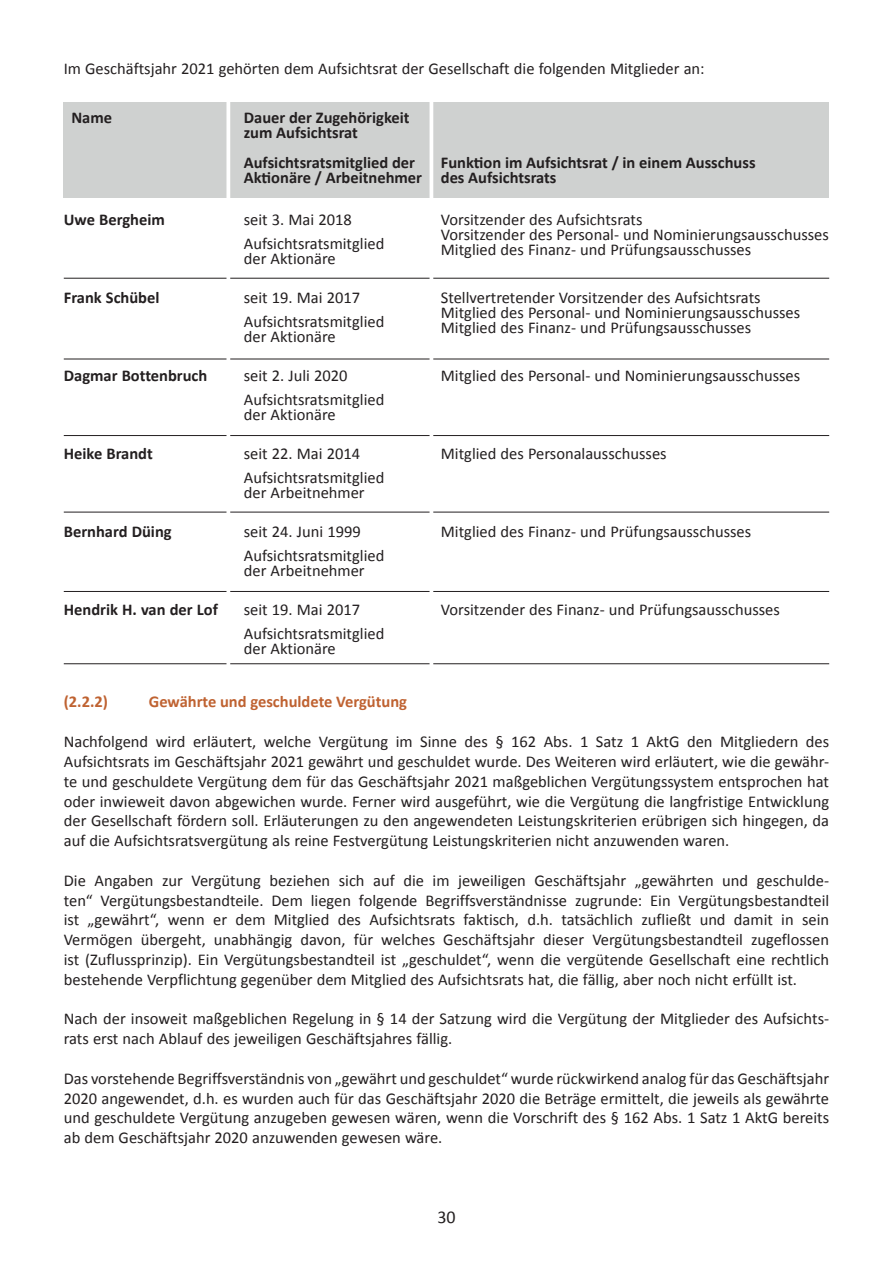
<style>
.page{position:relative;width:893px;height:1263px;background:#fff}
.page>*{position:absolute;margin:0;border:0;box-sizing:border-box;transform-origin:0 0}
.t1{font:18px "Calibri";color:#231f20}
.t2{font:16.5px/19.8px "Calibri";color:#231f20}
.t3{font:700 16.5px/15px "Calibri";color:#231f20}
.t4{font:700 16.5px "Calibri";color:#bf6231}
</style>
<div class="page">
<div style="left:64px;top:102px;width:765px;height:95px;background:#cfd1d0"></div>
<hr style="left:64px;top:278px;width:765px;height:1px;background:#231f20">
<hr style="left:64px;top:359px;width:765px;height:1px;background:#231f20">
<hr style="left:64px;top:435px;width:765px;height:1px;background:#231f20">
<hr style="left:64px;top:512px;width:765px;height:1px;background:#231f20">
<hr style="left:64px;top:663px;width:765px;height:1px;background:#231f20">
<hr style="left:64px;top:591px;width:765px;height:1px;background:#231f20">
<hr style="left:226px;top:94px;width:4px;height:591px;background:#fff">
<hr style="left:430px;top:94px;width:3px;height:649px;background:#fff">
<p class="t2" style="left:64px;top:58px;width:642px">Im Geschäftsjahr 2021 gehörten dem Aufsichtsrat der Gesellschaft die folgenden Mitglieder an:</p>
<p class="t3" style="left:71px;top:110px;width:42px">Name</p>
<p class="t3" style="left:244px;top:110px;width:167px">Dauer der Zugehörigkeit zum Aufsichtsrat</p>
<p class="t3" style="left:244px;top:155px;width:180px">Aufsichtsratsmitglied der<br>Aktionäre / Arbeitnehmer</p>
<p class="t3" style="left:441px;top:155px;width:316px">Funktion im Aufsichtsrat / in einem Ausschuss des Aufsichtsrats</p>
<p class="t3" style="left:64px;top:212px;width:103px">Uwe Bergheim</p>
<p class="t3" style="left:64px;top:290px;width:97px">Frank Schübel</p>
<p class="t3" style="left:64px;top:368px;width:145px">Dagmar Bottenbruch</p>
<p class="t3" style="left:64px;top:446px;width:91px">Heike Brandt</p>
<p class="t3" style="left:64px;top:524px;width:109px">Bernhard Düing</p>
<p class="t3" style="left:64px;top:602px;width:156px">Hendrik H. van der Lof</p>
<p class="t2" style="left:244px;top:208px;width:142px;line-height:24px">seit 3. Mai 2018<br>Aufsichtsratsmitglied</p>
<p class="t2" style="left:244px;top:249px;width:94px">der Aktionäre</p>
<p class="t2" style="left:244px;top:286px;width:142px;line-height:24px">seit 19. Mai 2017<br>Aufsichtsratsmitglied</p>
<p class="t2" style="left:244px;top:327px;width:94px">der Aktionäre</p>
<p class="t2" style="left:244px;top:364px;width:142px;line-height:24px">seit 2. Juli 2020<br>Aufsichtsratsmitglied</p>
<p class="t2" style="left:244px;top:405px;width:94px">der Aktionäre</p>
<p class="t2" style="left:244px;top:442px;width:142px;line-height:24px">seit 22. Mai 2014<br>Aufsichtsratsmitglied</p>
<p class="t2" style="left:244px;top:483px;width:122px">der Arbeitnehmer</p>
<p class="t2" style="left:244px;top:520px;width:142px;line-height:24px">seit 24. Juni 1999<br>Aufsichtsratsmitglied</p>
<p class="t2" style="left:244px;top:561px;width:122px">der Arbeitnehmer</p>
<p class="t2" style="left:244px;top:598px;width:142px;line-height:24px">seit 19. Mai 2017<br>Aufsichtsratsmitglied</p>
<p class="t2" style="left:244px;top:639px;width:94px">der Aktionäre</p>
<p class="t2" style="left:441px;top:212px;width:390px;line-height:15px">Vorsitzender des Aufsichtsrats<br>Vorsitzender des Personal- und Nominierungsausschusses<br>Mitglied des Finanz- und Prüfungsausschusses</p>
<p class="t2" style="left:441px;top:290px;width:361px;line-height:15px">Stellvertretender Vorsitzender des Aufsichtsrats<br>Mitglied des Personal- und Nominierungsausschusses<br>Mitglied des Finanz- und Prüfungsausschusses</p>
<p class="t2" style="left:441px;top:366px;width:361px">Mitglied des Personal- und Nominierungsausschusses</p>
<p class="t2" style="left:441px;top:444px;width:227px">Mitglied des Personalausschusses</p>
<p class="t2" style="left:441px;top:522px;width:312px">Mitglied des Finanz- und Prüfungsausschusses</p>
<p class="t2" style="left:441px;top:600px;width:341px">Vorsitzender des Finanz- und Prüfungsausschusses</p>
<p class="t4" style="left:64px;top:691px;width:46px">(2.2.2)</p>
<p class="t4" style="left:149px;top:691px;width:260px">Gewährte und geschuldete Vergütung</p>
<p class="t2" style="left:64px;top:732px;width:767px;text-align:justify">Nachfolgend wird erläutert, welche Vergütung im Sinne des § 162 Abs. 1 Satz 1 AktG den Mitgliedern des Aufsichtsrats im Geschäftsjahr 2021 gewährt und geschuldet wurde. Des Weiteren wird erläutert, wie die gewähr&shy;te und geschuldete Vergütung dem für das Geschäftsjahr 2021 maßgeblichen Vergütungssystem entsprochen hat oder inwieweit davon abgewichen wurde. Ferner wird ausgeführt, wie die Vergütung die langfristige Entwicklung der Gesellschaft fördern soll. Erläuterungen zu den angewendeten Leistungskriterien erübrigen sich hingegen, da auf die Aufsichtsratsvergütung als reine Festvergütung Leistungskriterien nicht anzuwenden waren.</p>
<p class="t2" style="left:64px;top:870px;width:767px;text-align:justify">Die Angaben zur Vergütung beziehen sich auf die im jeweiligen Geschäftsjahr „gewährten und geschulde&shy;ten“ Vergütungsbestandteile. Dem liegen folgende Begriffsverständnisse zugrunde: Ein Vergütungsbestandteil ist „gewährt“, wenn er dem Mitglied des Aufsichtsrats faktisch, d.h. tatsächlich zufließt und damit in sein Vermögen übergeht, unabhängig davon, für welches Geschäftsjahr dieser Vergütungsbestandteil zugeflossen ist (Zuflussprinzip). Ein Vergütungsbestandteil ist „geschuldet“, wenn die vergütende Gesellschaft eine rechtlich bestehende Verpflichtung gegenüber dem Mitglied des Aufsichtsrats hat, die fällig, aber noch nicht erfüllt ist.</p>
<p class="t2" style="left:64px;top:1009px;width:767px">Nach der insoweit maßgeblichen Regelung in § 14 der Satzung wird die Vergütung der Mitglieder des Aufsichts&shy;rats erst nach Ablauf des jeweiligen Geschäftsjahres fällig.</p>
<p class="t2" style="left:64px;top:1068px;width:767px;text-align:justify">Das vorstehende Begriffsverständnis von „gewährt und geschuldet“ wurde rückwirkend analog für das Geschäftsjahr 2020 angewendet, d.h. es wurden auch für das Geschäftsjahr 2020 die Beträge ermittelt, die jeweils als gewährte und geschuldete Vergütung anzugeben gewesen wären, wenn die Vorschrift des § 162 Abs. 1 Satz 1 AktG bereits ab dem Geschäftsjahr 2020 anzuwenden gewesen wäre.</p>
<p class="t1" style="left:437px;top:1206px;width:20px">30</p>
</div>
